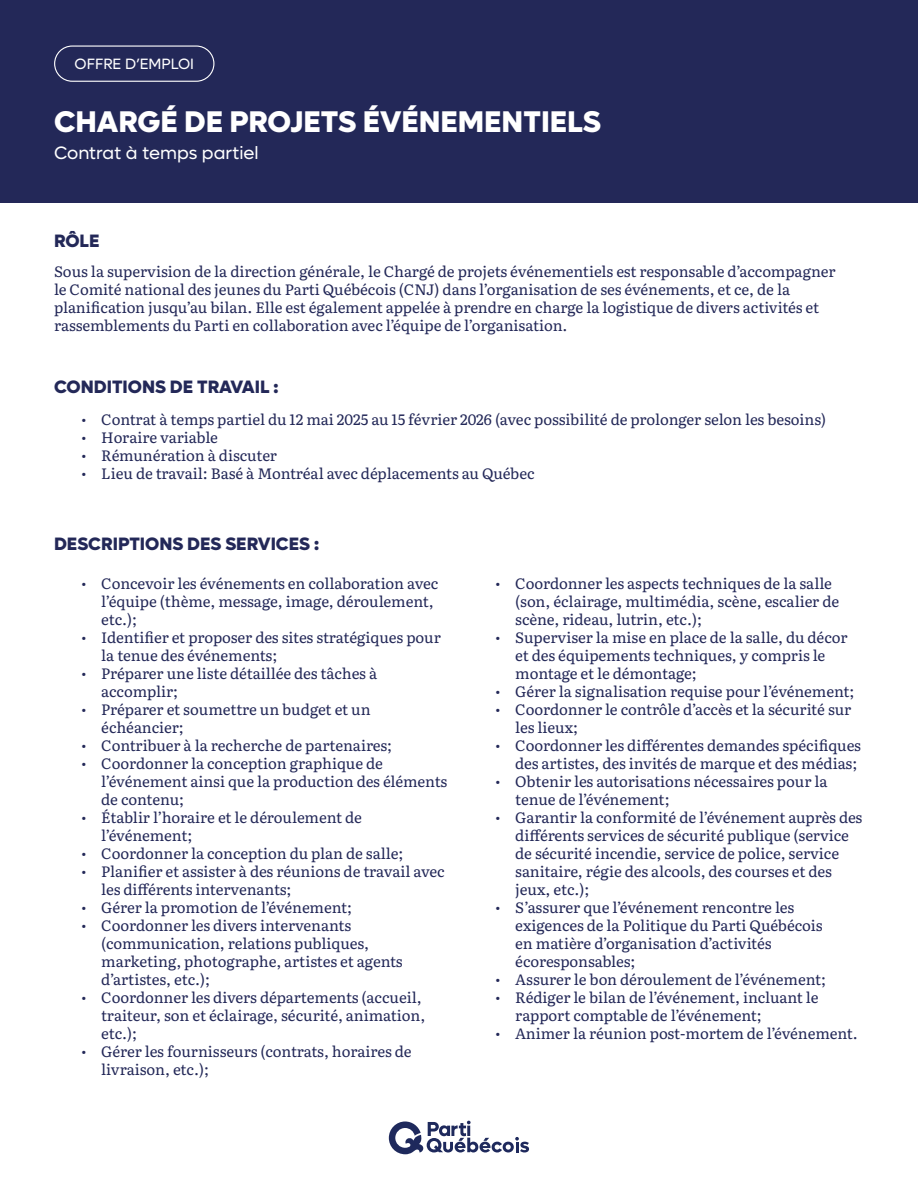
<style>
.page{position:relative;width:918px;height:1188px;background:#fff}
.page>*{position:absolute;margin:0;border:0;box-sizing:border-box;transform-origin:0 0}
.t1{font:800 30px "Lufga";color:#fff}
.t2{font:800 18px "Lufga";color:#232858}
.t3{font:18px "Lufga";color:#fff}
.t4{font:15px/18px "Literata";letter-spacing:-.01em;color:#232858}
.t5{font:15px "Lufga";color:#fff}
</style>
<div class="page">
<div style="left:0;top:0;width:918px;height:202px;background:#232858"></div>
<div style="left:54px;top:45px;width:160px;height:37px;border:1px solid #fff;border-radius:18px"></div>
<svg style="left:389px;top:1121px;width:140px;height:33px"></svg>
<p class="t5" style="left:75px;top:56px;width:121px">OFFRE D’EMPLOI</p>
<h1 class="t1" style="left:54px;top:104px;width:549px">CHARGÉ DE PROJETS ÉVÉNEMENTIELS</h1>
<p class="t3" style="left:54px;top:142px;width:206px">Contrat à temps partiel</p>
<p class="t2" style="left:54px;top:230px;width:47px">RÔLE</p>
<p class="t4" style="left:54px;top:262px;width:783px">Sous la supervision de la direction générale, le Chargé de projets événementiels est responsable d’accompagner le Comité national des jeunes du Parti Québécois (CNJ) dans l’organisation de ses événements, et ce, de la planification jusqu’au bilan. Elle est également appelée à prendre en charge la logistique de divers activités et rassemblements du Parti en collaboration avec l’équipe de l’organisation.</p>
<p class="t2" style="left:54px;top:376px;width:226px">CONDITIONS DE TRAVAIL :</p>
<p class="t4" style="left:81px;top:409px;width:747px">• Contrat à temps partiel du 12 mai 2025 au 15 février 2026 (avec possibilité de prolonger selon les besoins)</p>
<p class="t4" style="left:81px;top:427px;width:139px">• Horaire variable</p>
<p class="t4" style="left:81px;top:445px;width:198px">• Rémunération à discuter</p>
<p class="t4" style="left:81px;top:463px;width:455px">• Lieu de travail: Basé à Montréal avec déplacements au Québec</p>
<p class="t2" style="left:54px;top:533px;width:267px">DESCRIPTIONS DES SERVICES :</p>
<p class="t4" style="left:101px;top:574px;width:339px;text-indent:-20px">• Concevoir les événements en collaboration avec l’équipe (thème, message, image, déroulement, etc.);</p>
<p class="t4" style="left:101px;top:628px;width:341px;text-indent:-20px">• Identifier et proposer des sites stratégiques pour la tenue des événements;</p>
<p class="t4" style="left:101px;top:664px;width:277px;text-indent:-20px">• Préparer une liste détaillée des tâches à accomplir;</p>
<p class="t4" style="left:101px;top:700px;width:271px;text-indent:-20px">• Préparer et soumettre un budget et un échéancier;</p>
<p class="t4" style="left:81px;top:736px;width:313px">• Contribuer à la recherche de partenaires;</p>
<p class="t4" style="left:101px;top:754px;width:347px;text-indent:-20px">• Coordonner la conception graphique de l’événement ainsi que la production des éléments de contenu;</p>
<p class="t4" style="left:101px;top:808px;width:262px;text-indent:-20px">• Établir l’horaire et le déroulement de l’événement;</p>
<p class="t4" style="left:81px;top:844px;width:324px">• Coordonner la conception du plan de salle;</p>
<p class="t4" style="left:101px;top:862px;width:345px;text-indent:-20px">• Planifier et assister à des réunions de travail avec les différents intervenants;</p>
<p class="t4" style="left:81px;top:898px;width:273px">• Gérer la promotion de l’événement;</p>
<p class="t4" style="left:101px;top:916px;width:303px;text-indent:-20px">• Coordonner les divers intervenants (communication, relations publiques, marketing, photographe, artistes et agents d’artistes, etc.);</p>
<p class="t4" style="left:101px;top:988px;width:326px;text-indent:-20px">• Coordonner les divers départements (accueil, traiteur, son et éclairage, sécurité, animation, etc.);</p>
<p class="t4" style="left:101px;top:1042px;width:312px;text-indent:-20px">• Gérer les fournisseurs (contrats, horaires de livraison, etc.);</p>
<p class="t4" style="left:515px;top:574px;width:325px;text-indent:-20px">• Coordonner les aspects techniques de la salle (son, éclairage, multimédia, scène, escalier de scène, rideau, lutrin, etc.);</p>
<p class="t4" style="left:515px;top:628px;width:334px;text-indent:-20px">• Superviser la mise en place de la salle, du décor et des équipements techniques, y compris le montage et le démontage;</p>
<p class="t4" style="left:495px;top:682px;width:361px">• Gérer la signalisation requise pour l’événement;</p>
<p class="t4" style="left:515px;top:700px;width:338px;text-indent:-20px">• Coordonner le contrôle d’accès et la sécurité sur les lieux;</p>
<p class="t4" style="left:495px;top:736px;width:368px;text-align:right">• Coordonner les différentes demandes spécifiques des artistes, des invités de marque et des médias;</p>
<p class="t4" style="left:515px;top:772px;width:314px;text-indent:-20px">• Obtenir les autorisations nécessaires pour la tenue de l’événement;</p>
<p class="t4" style="left:515px;top:808px;width:349px;text-indent:-20px">• Garantir la conformité de l’événement auprès des différents services de sécurité publique (service de sécurité incendie, service de police, service sanitaire, régie des alcools, des courses et des jeux, etc.);</p>
<p class="t4" style="left:515px;top:898px;width:309px;text-indent:-20px">• S’assurer que l’événement rencontre les exigences de la Politique du Parti Québécois en matière d’organisation d’activités écoresponsables;</p>
<p class="t4" style="left:495px;top:970px;width:333px">• Assurer le bon déroulement de l’événement;</p>
<p class="t4" style="left:515px;top:988px;width:305px;text-indent:-20px">• Rédiger le bilan de l’événement, incluant le rapport comptable de l’événement;</p>
<p class="t4" style="left:495px;top:1024px;width:364px">• Animer la réunion post-mortem de l’événement.</p>
</div>
